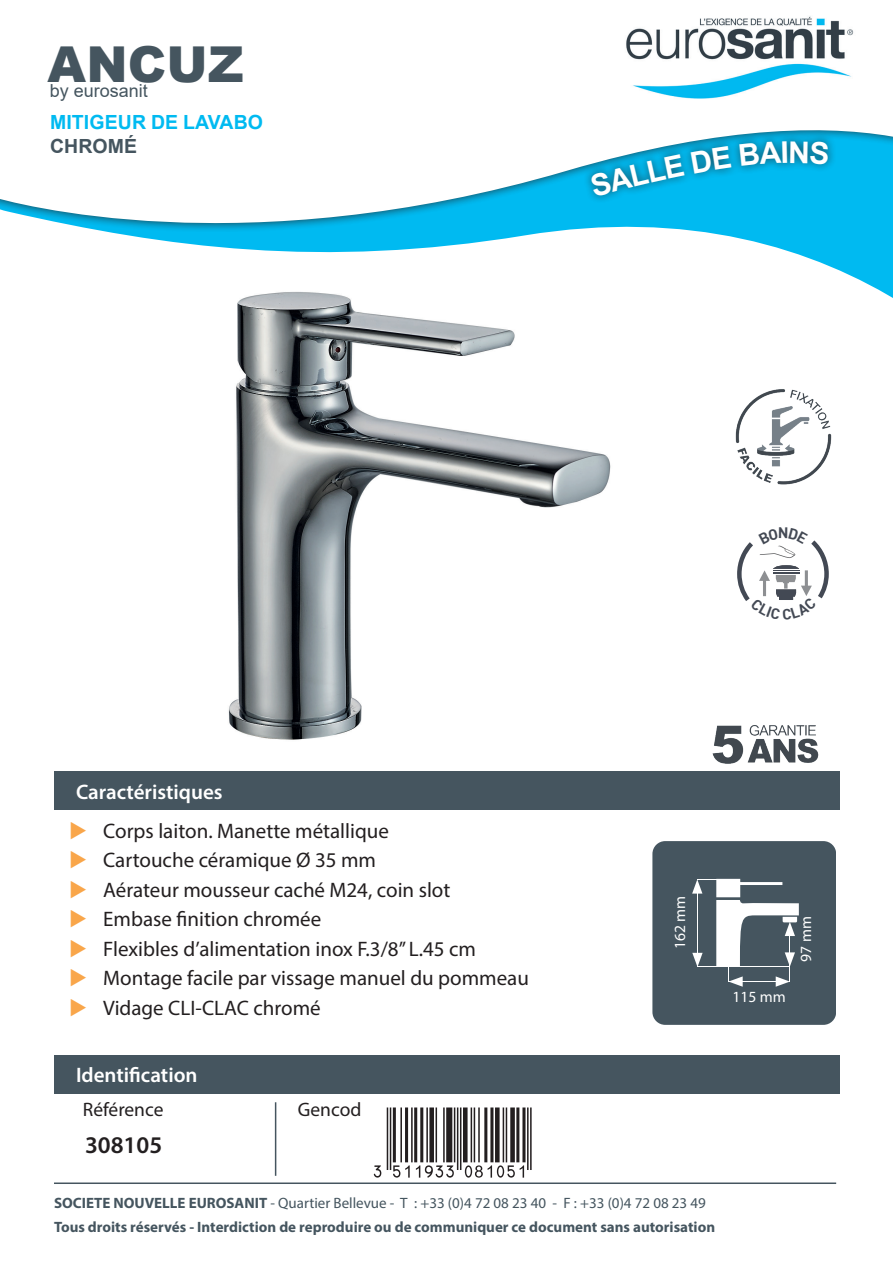
<style>
.page{position:relative;width:893px;height:1263px;background:#fff}
.page>*{position:absolute;margin:0;border:0;box-sizing:border-box;transform-origin:0 0}
.t1{font:900 49.5px "Arial";letter-spacing:.005em;color:#45555f}
.t2{font:600 24px "Myriad Pro";color:#231f20}
.t3{font:21px/29.5px "Myriad Pro";color:#231f20}
.t4{font:600 21px "Myriad Pro";color:#fff}
.t5{font:700 19.5px "Arial";letter-spacing:.005em;color:#00baf1}
.t6{font:19.5px "Myriad Pro";color:#231f20}
.t7{font:700 19.5px "Arial";letter-spacing:.005em;color:#45555f}
.t8{font:18px "Arial";color:#45555f}
.t9{font:15.6px "Myriad Pro";color:#fff}
.t10{font:700 15px/23.9px "Myriad Pro";color:#45555f}
.s1{font-weight:400}
</style>
<div class="page">
<hr style="left:54px;top:1182px;width:782px;height:2px;background:#45555f">
<div style="left:55px;top:1055px;width:785px;height:39px;background:#45555f"></div>
<svg style="left:0;top:130px;width:893px;height:136px"></svg>
<img style="left:626px;top:16px;width:228px;height:83px">
<div style="left:583px;top:133px;width:253px;height:71px;background:#231f20;opacity:.75"></div>
<div style="left:55px;top:772px;width:785px;height:38px;background:#45555f"></div>
<img style="left:686px;top:725px;width:154px;height:47px">
<svg style="left:652px;top:841px;width:184px;height:184px;background:#5d6b73"></svg>
<img style="left:228px;top:292px;width:383px;height:448px">
<hr style="left:275px;top:1102px;width:1px;height:74px;background:#45555f">
<img style="left:735px;top:389px;width:97px;height:96px">
<svg style="left:589px;top:154px;width:96px;height:43px;background:#12a0cb"></svg>
<svg style="left:691px;top:146px;width:40px;height:27px"></svg>
<svg style="left:739px;top:141px;width:90px;height:25px;background:#0a89b0"></svg>
<svg style="left:737px;top:540px;width:92px;height:61px"></svg>
<h1 class="t1" style="left:48px;top:29px;width:198px">ANCUZ</h1>
<p class="t5" style="left:50px;top:108px;width:215px">MITIGEUR DE LAVABO</p>
<p class="t7" style="left:50px;top:132px;width:89px">CHROMÉ</p>
<p class="t8" style="left:50px;top:79px;width:100px">by eurosanit</p>
<p class="t4" style="left:76px;top:778px;width:148px">Caractéristiques</p>
<p class="t3" style="left:103px;top:815px;width:427px">Corps laiton. Manette métallique<br>Cartouche céramique Ø 35 mm<br>Aérateur mousseur caché M24, coin slot<br>Embase finition chromée<br>Flexibles d’alimentation inox F.3/8’’ L.45 cm Montage facile par vissage manuel du pommeau Vidage CLI-CLAC chromé</p>
<p class="t4" style="left:76px;top:1062px;width:123px">Identification</p>
<p class="t6" style="left:83px;top:1098px;width:82px">Référence</p>
<p class="t6" style="left:298px;top:1098px;width:65px">Gencod</p>
<p class="t2" style="left:85px;top:1130px;width:79px">308105</p>
<p class="t9" style="left:670px;top:949px;width:55px;rotate:-90deg">162 mm</p>
<p class="t10" style="left:54px;top:1190px;width:663px">SOCIETE NOUVELLE EUROSANIT <span class="s1">- Quartier Bellevue - T : +33 (0)4 72 08 23 40 - F : +33 (0)4 72 08 23 49<br></span>Tous droits réservés - Interdiction de reproduire ou de communiquer ce document sans autorisation</p>
<p class="t9" style="left:733px;top:987px;width:55px">115 mm</p>
<p class="t9" style="left:796px;top:961px;width:47px;rotate:-90deg">97 mm</p>
</div>
